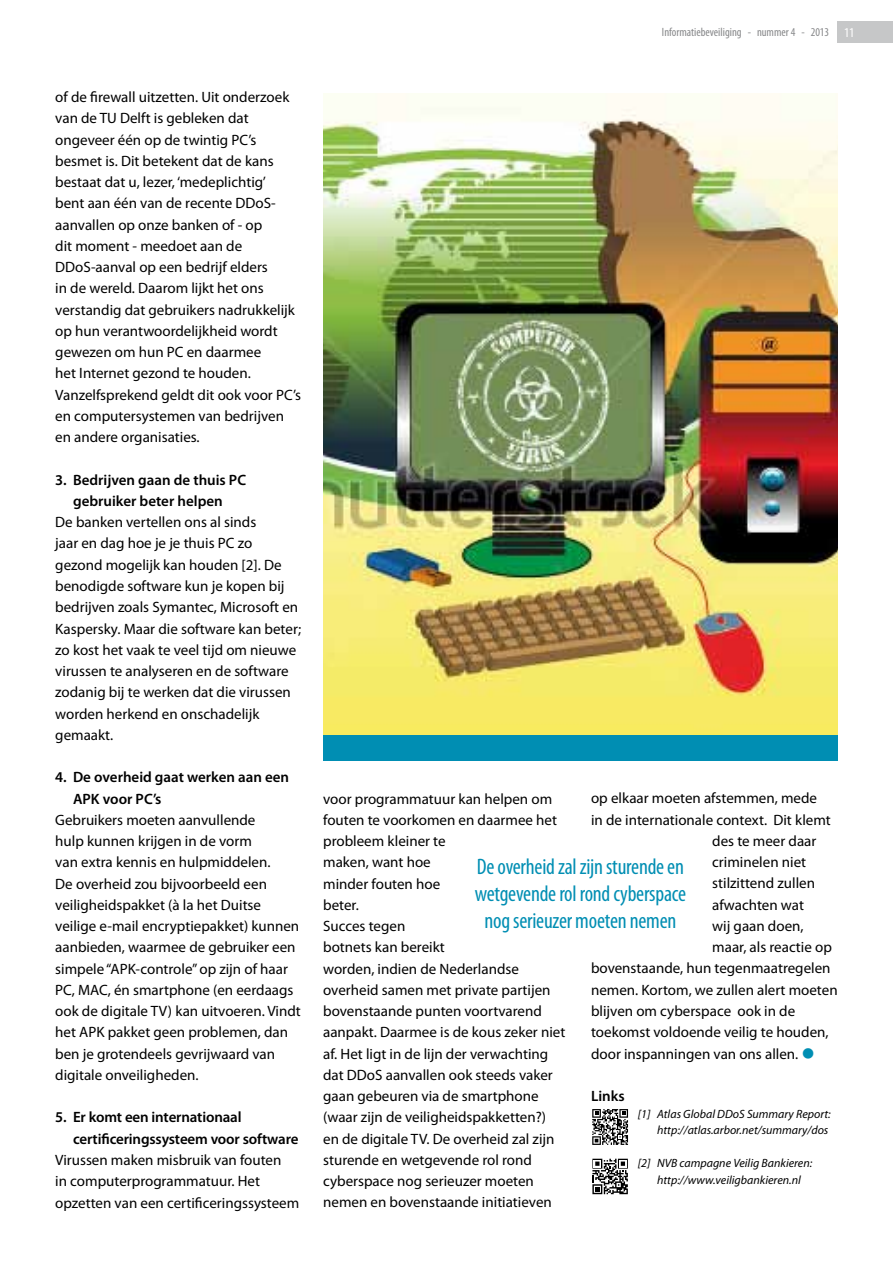
<style>
.page{position:relative;width:893px;height:1263px;background:#fff}
.page>*{position:absolute;margin:0;border:0;box-sizing:border-box;transform-origin:0 0}
.t1{font:condensed 22.5px/27px "Myriad Pro";letter-spacing:-.01em;color:#008eb3;text-align:center}
.t2{font:15px/21.3px "Myriad Pro";color:#000}
.t3{font:600 15px/21.3px "Myriad Pro";color:#000}
.t4{font:italic 12px/16.5px "Myriad Pro";color:#000;text-align:right}
.t5{font:condensed 12px "Myriad Pro";color:#87888a}
.s1{font-size:13.5px;color:#fff}
.s2{color:#008eb3}
</style>
<div class="page">
<img style="left:323px;top:94px;width:515px;height:642px">
<div style="left:323px;top:736px;width:515px;height:25px;background:#008eb3"></div>
<svg style="left:592px;top:1109px;width:36px;height:36px"></svg>
<svg style="left:592px;top:1158px;width:36px;height:37px"></svg>
<svg style="left:592px;top:1159px;width:36px;height:35px"></svg>
<div style="left:838px;top:21px;width:55px;height:22px;background:#c6c7c8"></div>
<p class="t2" style="left:55px;top:87px;width:247px">of de firewall uitzetten. Uit onderzoek van de TU Delft is gebleken dat ongeveer één op de twintig PC’s besmet is. Dit betekent dat de kans bestaat dat u, lezer, ‘medeplichtig’<br>bent aan één van de recente DDoS&shy;aanvallen op onze banken of - op<br>dit moment - meedoet aan de DDoS-aanval op een bedrijf elders<br>in de wereld. Daarom lijkt het ons verstandig dat gebruikers nadrukkelijk op hun verantwoordelijkheid wordt gewezen om hun PC en daarmee<br>het Internet gezond te houden.<br>Vanzelfsprekend geldt dit ook voor PC’s en computersystemen van bedrijven en andere organisaties.</p>
<p class="t3" style="left:55px;top:469px;width:192px;text-align:center">3. Bedrijven gaan de thuis PC gebruiker beter helpen</p>
<p class="t2" style="left:55px;top:512px;width:247px">De banken vertellen ons al sinds<br>jaar en dag hoe je je thuis PC zo gezond mogelijk kan houden [2]. De benodigde software kun je kopen bij bedrijven zoals Symantec, Microsoft en Kaspersky. Maar die software kan beter; zo kost het vaak te veel tijd om nieuwe virussen te analyseren en de software zodanig bij te werken dat die virussen worden herkend en onschadelijk gemaakt.</p>
<p class="t3" style="left:73px;top:766px;width:218px;text-indent:-18px">4. De overheid gaat werken aan een<br>APK voor PC’s</p>
<p class="t2" style="left:55px;top:809px;width:247px">Gebruikers moeten aanvullende<br>hulp kunnen krijgen in de vorm<br>van extra kennis en hulpmiddelen.<br>De overheid zou bijvoorbeeld een veiligheidspakket (à la het Duitse veilige e-mail encryptiepakket) kunnen aanbieden, waarmee de gebruiker een simpele “APK-controle” op zijn of haar PC, MAC, én smartphone (en eerdaags ook de digitale TV) kan uitvoeren. Vindt het APK pakket geen problemen, dan ben je grotendeels gevrijwaard van digitale onveiligheden.</p>
<p class="t3" style="left:73px;top:1106px;width:227px;text-indent:-18px">5. Er komt een internationaal certificeringssysteem voor software</p>
<p class="t2" style="left:55px;top:1149px;width:246px">Virussen maken misbruik van fouten<br>in computerprogrammatuur. Het opzetten van een certificeringssysteem</p>
<p class="t5" style="left:662px;top:25px;width:194px">Informatiebeveiliging - nummer 4 - 2013 <span class="s1">11</span></p>
<p class="t2" style="left:323px;top:788px;width:244px">voor programmatuur kan helpen om fouten te voorkomen en daarmee het probleem kleiner te<br>maken, want hoe<br>minder fouten hoe<br>beter.<br>Succes tegen<br>botnets kan bereikt<br>worden, indien de Nederlandse overheid samen met private partijen bovenstaande punten voortvarend aanpakt. Daarmee is de kous zeker niet af. Het ligt in de lijn der verwachting dat DDoS aanvallen ook steeds vaker gaan gebeuren via de smartphone (waar zijn de veiligheidspakketten?) en de digitale TV. De overheid zal zijn sturende en wetgevende rol rond cyberspace nog serieuzer moeten nemen en bovenstaande initiatieven</p>
<p class="t2" style="left:591px;top:788px;width:227px">op elkaar moeten afstemmen, mede</p>
<p class="t2" style="left:591px;top:809px;width:241px">in de internationale context. Dit klemt</p>
<p class="t2" style="left:712px;top:830px;width:106px">des te meer daar</p>
<p class="t2" style="left:712px;top:852px;width:95px">criminelen niet</p>
<p class="t2" style="left:712px;top:873px;width:104px">stilzittend zullen</p>
<p class="t2" style="left:712px;top:894px;width:93px">afwachten wat</p>
<p class="t2" style="left:712px;top:915px;width:93px">wij gaan doen,</p>
<p class="t2" style="left:712px;top:937px;width:121px">maar, als reactie op</p>
<p class="t2" style="left:591px;top:958px;width:241px">bovenstaande, hun tegenmaatregelen</p>
<p class="t2" style="left:591px;top:979px;width:248px">nemen. Kortom, we zullen alert moeten</p>
<p class="t2" style="left:591px;top:1000px;width:206px">blijven om cyberspace ook in de</p>
<p class="t2" style="left:591px;top:1022px;width:239px">toekomst voldoende veilig te houden,</p>
<p class="t2" style="left:591px;top:1043px;width:225px">door inspanningen van ons allen. <span class="s2">●</span></p>
<p class="t3" style="left:591px;top:1085px;width:35px">Links</p>
<p class="t4" style="left:638px;top:1106px;width:194px">[1] Atlas Global DDoS Summary Report: http://atlas.arbor.net/summary/dos</p>
<p class="t4" style="left:657px;top:1155px;width:157px;text-align:left;text-indent:-19px">[2] NVB campagne Veilig Bankieren: http://www.veiligbankieren.nl</p>
<h1 class="t1" style="left:475px;top:853px;width:213px">De overheid zal zijn sturende en wetgevende rol rond cyberspace nog serieuzer moeten nemen</h1>
</div>
